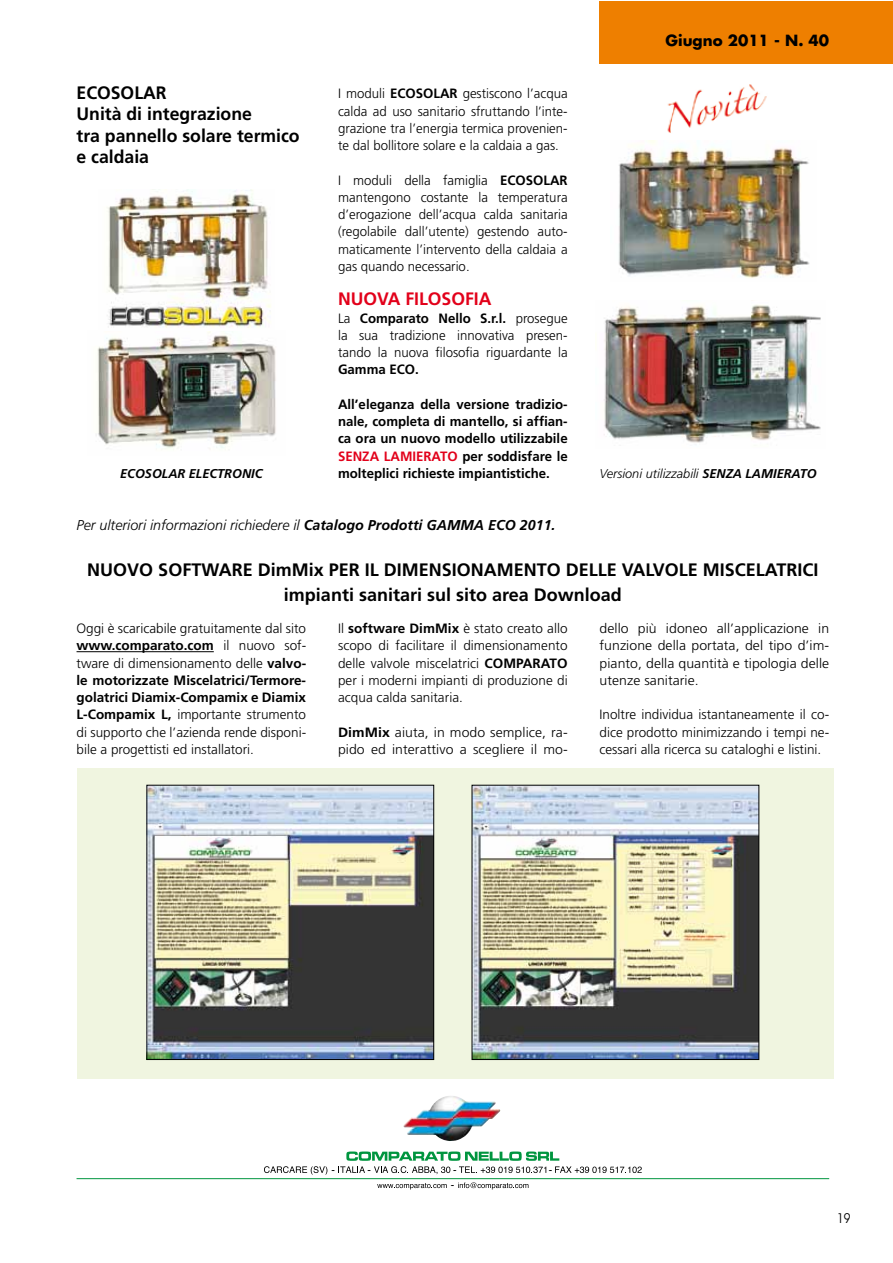
<style>
.page{position:relative;width:893px;height:1263px;background:#fff}
.page>*{position:absolute;margin:0;border:0;box-sizing:border-box;transform-origin:0 0}
.t1{font:700 18px/21.6px "Frutiger";color:#000}
.t2{font:700 18px "Frutiger";color:#e2001a}
.t3{font:700 15px "Futura";color:#000}
.t4{font:italic 300 14.25px "Frutiger";color:#000}
.t5{font:300 13.5px/17.2px "Frutiger";color:#000;text-align:justify}
.t6{font:300 13.5px/17.2px "Frutiger";color:#000;scale:1.04 1}
.t7{font:700 13.5px/17.2px "Frutiger";color:#000;text-align:justify}
.t8{font:italic 300 12.75px "Frutiger";color:#000}
.t9{font:italic 700 12.75px "Frutiger";color:#000}
.t10{font:500 9px "Helvetica Neue";color:#000}
.s1{font-weight:700}
.s2{color:#e2001a}
</style>
<div class="page">
<div style="left:77px;top:768px;width:756px;height:311px;background:#f0f5e0"></div>
<div style="left:600px;top:1px;width:292px;height:63px;background:#ee7f00"></div>
<hr style="left:77px;top:651px;width:137px;height:1px;background:#000">
<svg style="left:264px;top:1166px;width:63px;height:9px"></svg>
<svg style="left:338px;top:1151px;width:304px;height:23px"></svg>
<svg style="left:377px;top:1183px;width:70px;height:6px"></svg>
<svg style="left:458px;top:1182px;width:70px;height:7px"></svg>
<hr style="left:77px;top:1178px;width:752px;height:1px;background:#00953f">
<img style="left:403px;top:1096px;width:97px;height:45px">
<img style="left:618px;top:140px;width:192px;height:138px">
<img style="left:604px;top:305px;width:217px;height:138px">
<img style="left:149px;top:787px;width:283px;height:271px">
<div style="left:147px;top:785px;width:287px;height:275px;border:1px solid #000"></div>
<img style="left:474px;top:787px;width:283px;height:271px">
<div style="left:472px;top:785px;width:287px;height:275px;border:1px solid #000"></div>
<img style="left:667px;top:84px;width:100px;height:49px">
<img style="left:96px;top:331px;width:180px;height:119px">
<img style="left:107px;top:189px;width:164px;height:139px">
<p class="t3" style="left:666px;top:30px;width:165px">Giugno 2011 - N. 40</p>
<h1 class="t1" style="left:77px;top:81px;width:225px">ECOSOLAR<br>Unità di integrazione<br>tra pannello solare termico e caldaia</h1>
<p class="t5" style="left:338px;top:85px;width:231px">I moduli <span class="s1">ECOSOLAR</span> gestiscono l’acqua calda ad uso sanitario sfruttando l’inte&shy;grazione tra l’energia termica provenien&shy;te dal bollitore solare e la caldaia a gas.</p>
<p class="t5" style="left:338px;top:171px;width:231px">I moduli della famiglia <span class="s1">ECOSOLAR </span>mantengono costante la temperatura d’erogazione dell’acqua calda sanitaria (regolabile dall’utente) gestendo auto&shy;maticamente l’intervento della caldaia a gas quando necessario.</p>
<h1 class="t2" style="left:338px;top:288px;width:155px">NUOVA FILOSOFIA</h1>
<p class="t5" style="left:338px;top:309px;width:231px">La <span class="s1">Comparato Nello S.r.l.</span> prosegue la sua tradizione innovativa presen&shy;tando la nuova filosofia riguardante la</p>
<p class="t7" style="left:338px;top:361px;width:82px">Gamma ECO.</p>
<p class="t7" style="left:338px;top:395px;width:231px">All’eleganza della versione tradizio&shy;nale, completa di mantello, si affian&shy;ca ora un nuovo modello utilizzabile <span class="s2">SENZA LAMIERATO</span> per soddisfare le molteplici richieste impiantistiche.</p>
<p class="t9" style="left:120px;top:466px;width:144px">ECOSOLAR ELECTRONIC</p>
<p class="t8" style="left:600px;top:466px;width:219px">Versioni utilizzabili <span class="s1">SENZA LAMIERATO</span></p>
<p class="t4" style="left:77px;top:516px;width:480px">Per ulteriori informazioni richiedere il <span class="s1">Catalogo Prodotti GAMMA ECO 2011.</span></p>
<h1 class="t1" style="left:87px;top:556px;width:733px;line-height:25.5px;text-align:center">NUOVO SOFTWARE DimMix PER IL DIMENSIONAMENTO DELLE VALVOLE MISCELATRICI impianti sanitari sul sito area Download</h1>
<p class="t5" style="left:77px;top:620px;width:231px">Oggi è scaricabile gratuitamente dal sito <span class="s1">www.comparato.com</span> il nuovo sof&shy;tware di dimensionamento delle <span class="s1">valvo&shy;le motorizzate Miscelatrici/Termore&shy;golatrici Diamix-Compamix e Diamix L-Compamix L,</span> importante strumento di supporto che l’azienda rende disponi&shy;bile a progettisti ed installatori.</p>
<p class="t5" style="left:338px;top:620px;width:231px">Il <span class="s1">software DimMix</span> è stato creato allo scopo di facilitare il dimensionamento delle valvole miscelatrici <span class="s1">COMPARATO </span>per i moderni impianti di produzione di acqua calda sanitaria.</p>
<p class="t6" style="left:338px;top:723px;width:222px"><span class="s1">DimMix</span> aiuta, in modo semplice, ra&shy;pido ed interattivo a scegliere il mo-</p>
<p class="t6" style="left:600px;top:620px;width:222px;text-align:justify">dello più idoneo all’applicazione in funzione della portata, del tipo d’im&shy;pianto, della quantità e tipologia delle utenze sanitarie.</p>
<p class="t5" style="left:600px;top:706px;width:231px">Inoltre individua istantaneamente il co&shy;dice prodotto minimizzando i tempi ne&shy;cessari alla ricerca su cataloghi e listini.</p>
<p class="t10" style="left:331px;top:1164px;width:5px">-</p>
<p class="t10" style="left:368px;top:1164px;width:5px">-</p>
<p class="t10" style="left:453px;top:1164px;width:5px">-</p>
<p class="t10" style="left:549px;top:1164px;width:5px">-</p>
<p class="t10" style="left:451px;top:1180px;width:5px">-</p>
</div>
